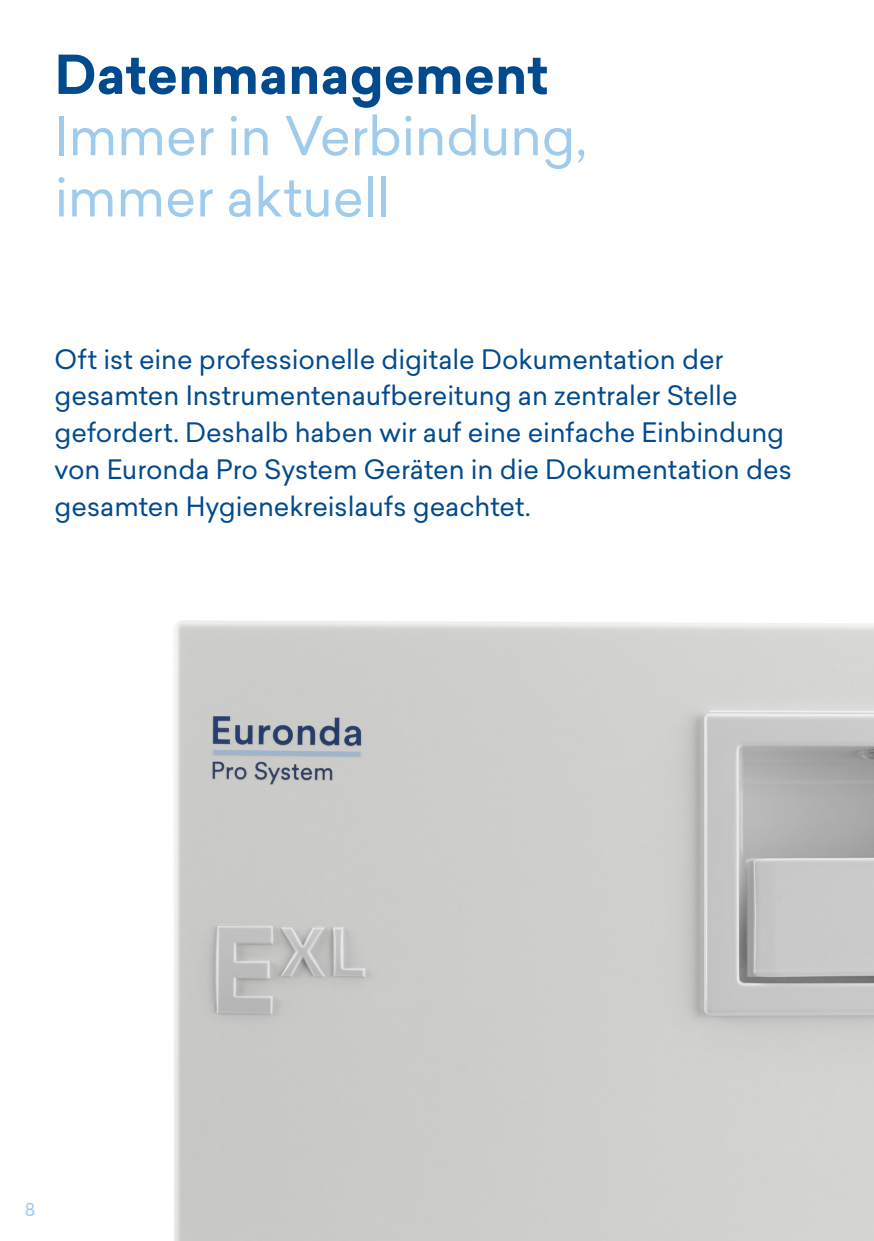
<style>
.page{position:relative;width:874px;height:1241px;background:#fff}
.page>*{position:absolute;margin:0;border:0;box-sizing:border-box;transform-origin:0 0}
.t1{font:52.5px "Sailec";letter-spacing:-.01em;color:#9fcbec}
.t2{font:700 52.5px "Sailec";letter-spacing:-.005em;color:#004a8d}
.t3{font:26.25px/36.8px "Sailec";letter-spacing:-.005em;color:#004a8d}
.t4{font:17.5px "Sailec";color:#9fcbec}
</style>
<div class="page">
<img style="left:174px;top:620px;width:699px;height:620px">
<p class="t2" style="left:55px;top:37px;width:495px">Datenmanagement</p>
<p class="t1" style="left:55px;top:99px;width:533px">Immer in Verbindung,</p>
<p class="t1" style="left:55px;top:161px;width:337px">immer aktuell</p>
<p class="t3" style="left:55px;top:340px;width:738px">Oft ist eine professionelle digitale Dokumentation der gesamten Instrumentenaufbereitung an zentraler Stelle gefordert. Deshalb haben wir auf eine einfache Einbindung von Euronda Pro System Geräten in die Dokumentation des gesamten Hygienekreislaufs geachtet.</p>
<p class="t4" style="left:25px;top:1197px;width:12px">8</p>
</div>
